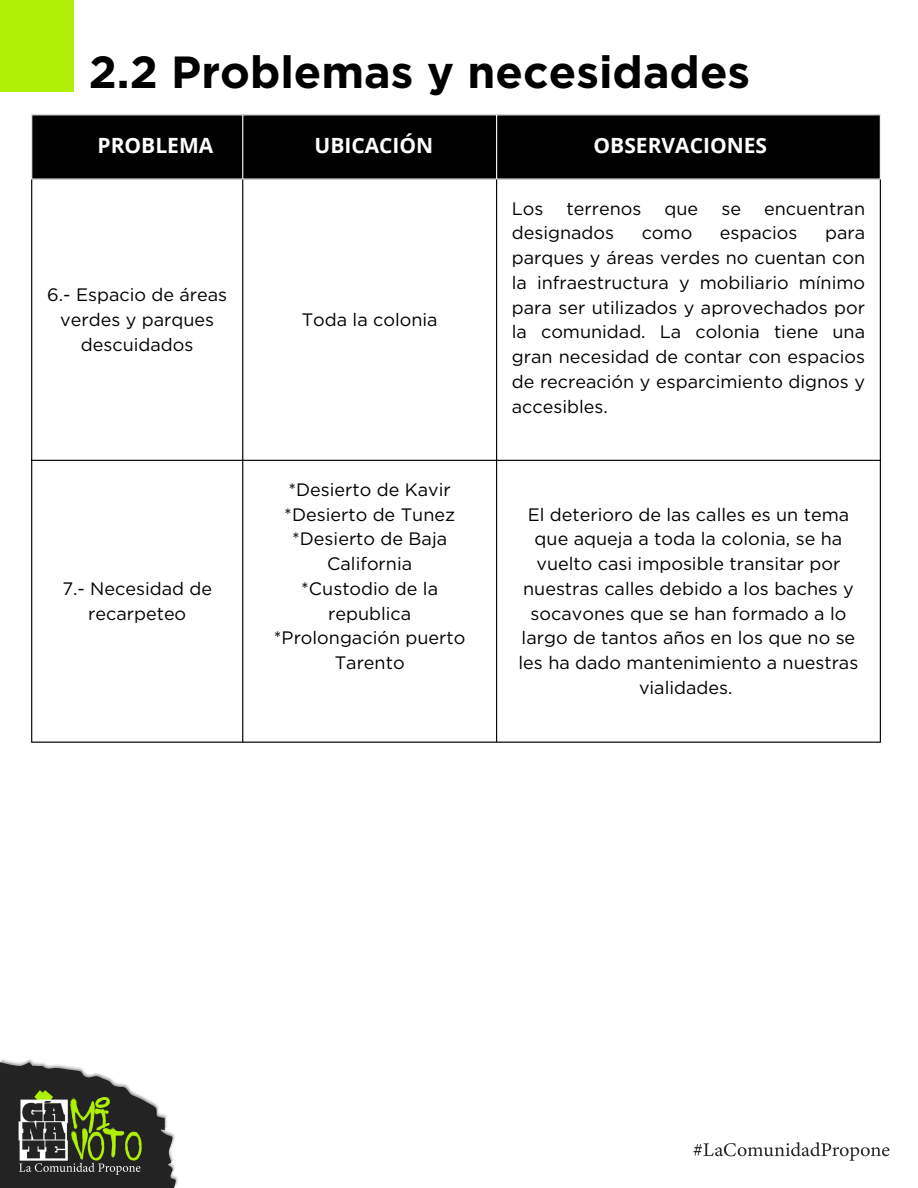
<style>
.page{position:relative;width:918px;height:1188px;background:#fff}
.page>*{position:absolute;margin:0;border:0;box-sizing:border-box;transform-origin:0 0}
.t1{font:700 45px "Gotham";color:#000}
.t2{font:700 21px "Open Sans";color:#fff}
.t3{font:18px/24.8px "Gotham";color:#000;text-align:center}
</style>
<div class="page">
<div style="left:0;top:0;width:73px;height:92px;background:#aff006"></div>
<img style="left:0;top:1060px;width:178px;height:128px">
<img style="left:693px;top:1142px;width:196px;height:19px">
<div style="left:32px;top:115px;width:848px;height:64px;background:#000"></div>
<hr style="left:242px;top:115px;width:1px;height:64px;background:#fff">
<hr style="left:496px;top:115px;width:1px;height:64px;background:#fff">
<hr style="left:31px;top:180px;width:1px;height:562px;background:#000">
<hr style="left:242px;top:180px;width:1px;height:562px;background:#000">
<hr style="left:496px;top:180px;width:1px;height:562px;background:#000">
<hr style="left:880px;top:180px;width:1px;height:562px;background:#000">
<hr style="left:31px;top:460px;width:850px;height:1px;background:#000">
<hr style="left:31px;top:742px;width:850px;height:1px;background:#000">
<p class="t1" style="left:89px;top:45px;width:663px">2.2 Problemas y necesidades</p>
<p class="t2" style="left:98px;top:130px;width:117px">PROBLEMA</p>
<p class="t2" style="left:314px;top:130px;width:120px">UBICACIÓN</p>
<p class="t2" style="left:594px;top:130px;width:175px">OBSERVACIONES</p>
<p class="t3" style="left:47px;top:282px;width:181px">6.- Espacio de áreas verdes y parques descuidados</p>
<p class="t3" style="left:62px;top:576px;width:151px">7.- Necesidad de recarpeteo</p>
<p class="t3" style="left:302px;top:307px;width:138px">Toda la colonia</p>
<p class="t3" style="left:288px;top:477px;width:164px">*Desierto de Kavir</p>
<p class="t3" style="left:284px;top:502px;width:172px">*Desierto de Tunez</p>
<p class="t3" style="left:292px;top:526px;width:156px">*Desierto de Baja<br>California</p>
<p class="t3" style="left:301px;top:576px;width:138px">*Custodio de la republica</p>
<p class="t3" style="left:274px;top:625px;width:193px">*Prolongación puerto<br>Tarento</p>
<p class="t3" style="left:512px;top:196px;width:33px">Los</p>
<p class="t3" style="left:567px;top:196px;width:76px">terrenos</p>
<p class="t3" style="left:665px;top:196px;width:35px">que</p>
<p class="t3" style="left:721px;top:196px;width:21px">se</p>
<p class="t3" style="left:764px;top:196px;width:102px">encuentran</p>
<p class="t3" style="left:512px;top:220px;width:104px">designados</p>
<p class="t3" style="left:642px;top:220px;width:52px">como</p>
<p class="t3" style="left:720px;top:220px;width:79px">espacios</p>
<p class="t3" style="left:512px;top:220px;width:355px;text-align:justify;text-indent:313px">para parques y áreas verdes no cuentan con la infraestructura y mobiliario mínimo para ser utilizados y aprovechados por la comunidad. La colonia tiene una gran necesidad de contar con espacios de recreación y esparcimiento dignos y accesibles.</p>
<p class="t3" style="left:519px;top:502px;width:341px">El deterioro de las calles es un tema que aqueja a toda la colonia, se ha vuelto casi imposible transitar por nuestras calles debido a los baches y socavones que se han formado a lo largo de tantos años en los que no se les ha dado mantenimiento a nuestras vialidades.</p>
</div>
